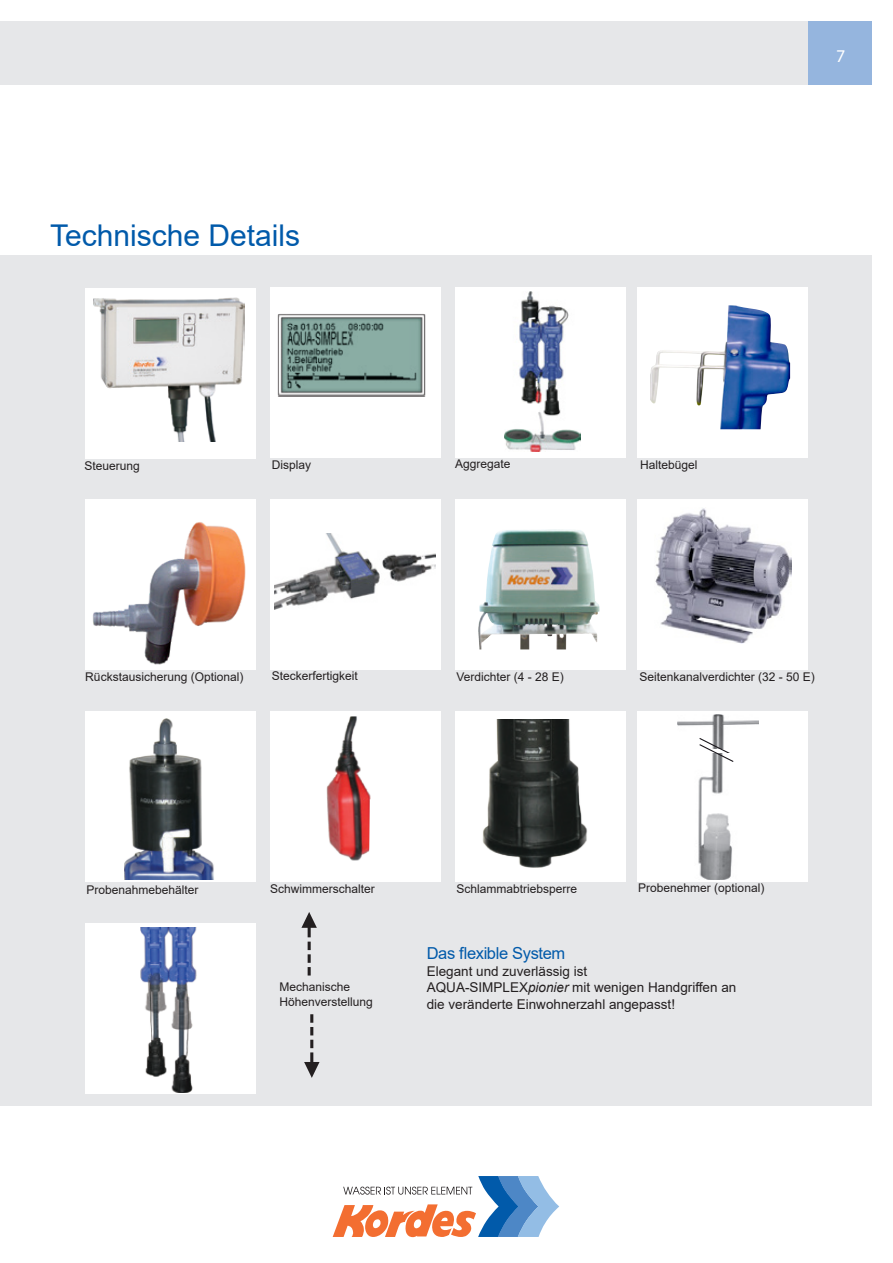
<style>
.page{position:relative;width:893px;height:1263px;background:#fff}
.page>*{position:absolute;margin:0;border:0;box-sizing:border-box;transform-origin:0 0}
.t1{font:30px "Arial";color:#015aaa}
.t2{font:18px "Myriad Pro";color:#fff}
.t3{font:16.5px "Arial";letter-spacing:-.02em;color:#015aaa}
.t4{font:13.5px/16.5px "Arial";color:#231f20}
.Standard__Web{font:12px/14.4px "Arial";color:#231f20}
.s1{font-style:italic}
</style>
<div class="page">
<div style="left:0;top:255px;width:872px;height:851px;background:#e6e7e9"></div>
<div style="left:0;top:21px;width:808px;height:64px;background:#e6e7e9"></div>
<div style="left:808px;top:21px;width:64px;height:64px;background:#95b5de"></div>
<div style="left:85px;top:288px;width:170px;height:170px;background:#fff"></div>
<div style="left:270px;top:287px;width:170px;height:170px;background:#fff"></div>
<div style="left:455px;top:287px;width:170px;height:170px;background:#fff"></div>
<div style="left:638px;top:287px;width:170px;height:170px;background:#fff"></div>
<div style="left:85px;top:500px;width:170px;height:170px;background:#fff"></div>
<div style="left:270px;top:500px;width:170px;height:170px;background:#fff"></div>
<svg style="left:455px;top:500px;width:170px;height:170px;background:#e5e8e8"></svg>
<div style="left:638px;top:500px;width:170px;height:170px;background:#fff"></div>
<div style="left:85px;top:711px;width:170px;height:170px;background:#fff"></div>
<div style="left:270px;top:711px;width:170px;height:170px;background:#fff"></div>
<div style="left:455px;top:711px;width:170px;height:170px;background:#fff"></div>
<div style="left:638px;top:711px;width:170px;height:170px;background:#fff"></div>
<div style="left:85px;top:924px;width:170px;height:170px;background:#fff"></div>
<svg style="left:333px;top:1176px;width:226px;height:61px"></svg>
<img style="left:94px;top:297px;width:150px;height:145px">
<img style="left:650px;top:305px;width:140px;height:124px">
<img style="left:278px;top:314px;width:148px;height:82px">
<img style="left:275px;top:534px;width:161px;height:75px">
<img style="left:93px;top:522px;width:153px;height:143px">
<img style="left:505px;top:291px;width:75px;height:161px">
<img style="left:478px;top:529px;width:74px;height:120px">
<img style="left:655px;top:508px;width:136px;height:136px">
<img style="left:470px;top:720px;width:130px;height:162px">
<img style="left:678px;top:714px;width:81px;height:23px">
<img style="left:698px;top:763px;width:34px;height:116px">
<svg style="left:699px;top:737px;width:35px;height:26px"></svg>
<img style="left:124px;top:718px;width:90px;height:161px">
<img style="left:326px;top:716px;width:45px;height:145px">
<svg style="left:304px;top:1014px;width:15px;height:64px"></svg>
<svg style="left:301px;top:912px;width:16px;height:63px"></svg>
<img style="left:141px;top:927px;width:56px;height:166px">
<p class="t1" style="left:50px;top:215px;width:252px">Technische Details</p>
<h2 class="t2" style="left:836px;top:45px;width:11px">7</h2>
<p class="Standard__Web" style="left:455px;top:456px;width:57px">Aggregate</p>
<p class="Standard__Web" style="left:85px;top:459px;width:57px">Steuerung</p>
<p class="Standard__Web" style="left:272px;top:458px;width:41px">Display</p>
<p class="Standard__Web" style="left:640px;top:458px;width:59px">Haltebügel</p>
<p class="Standard__Web" style="left:85px;top:670px;width:160px">Rückstausicherung (Optional)</p>
<p class="Standard__Web" style="left:272px;top:669px;width:88px">Steckerfertigkeit</p>
<p class="Standard__Web" style="left:456px;top:669px;width:109px">Verdichter (4 - 28 E)</p>
<p class="Standard__Web" style="left:639px;top:670px;width:177px">Seitenkanalverdichter (32 - 50 E)</p>
<p class="Standard__Web" style="left:87px;top:882px;width:114px">Probenahmebehälter</p>
<p class="Standard__Web" style="left:270px;top:881px;width:106px">Schwimmerschalter</p>
<p class="Standard__Web" style="left:456px;top:882px;width:122px">Schlammabtriebsperre</p>
<p class="Standard__Web" style="left:638px;top:880px;width:128px">Probenehmer (optional)</p>
<p class="Standard__Web" style="left:279px;top:980px;width:95px">Mechanische<br>Höhenverstellung</p>
<p class="t3" style="left:427px;top:942px;width:140px">Das flexible System</p>
<p class="t4" style="left:427px;top:962px;width:162px">Elegant und zuverlässig ist</p>
<p class="t4" style="left:427px;top:979px;width:311px">AQUA-SIMPLEX<span class="s1">pionier</span> mit wenigen Handgriffen an die veränderte Einwohnerzahl angepasst!</p>
</div>
